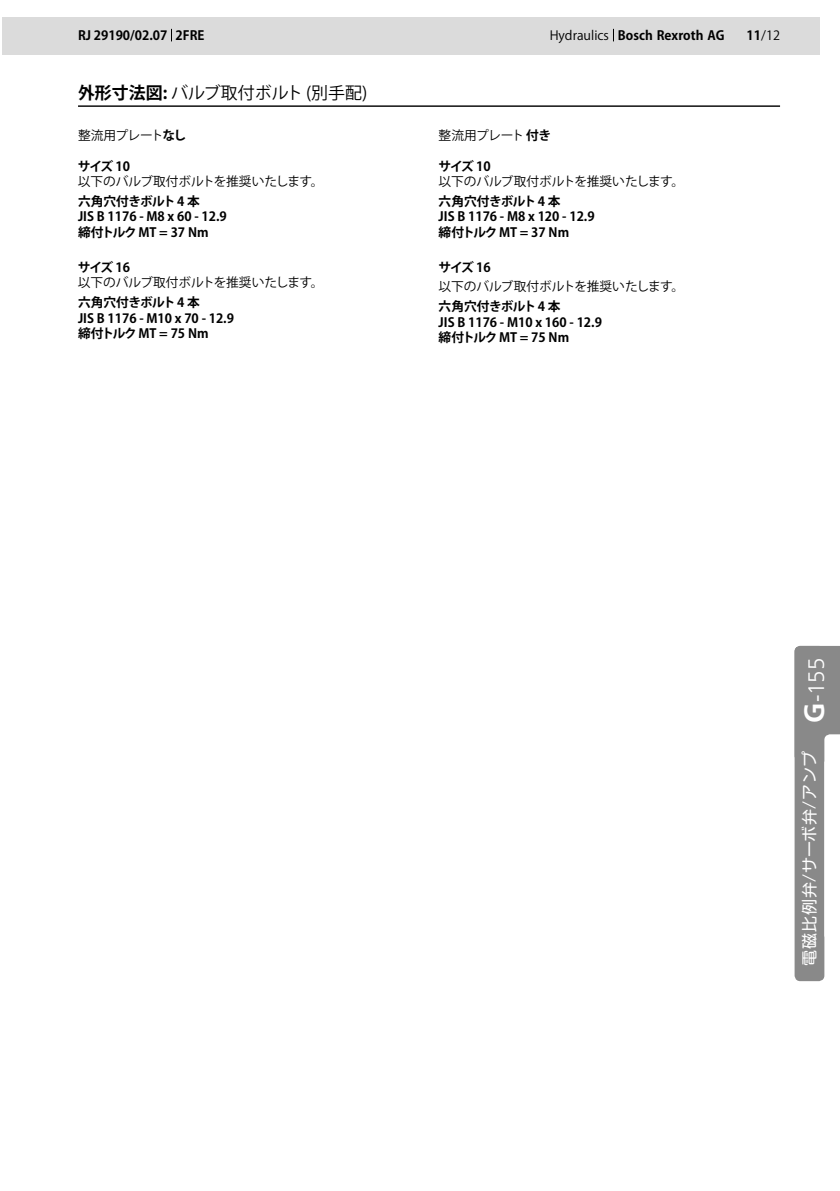
<style>
.page{position:relative;width:840px;height:1191px;background:#fff}
.page>*{position:absolute;margin:0;border:0;box-sizing:border-box;transform-origin:0 0}
.t1{font:17px "Koz Go Pro Regular 90 pv RKSJ H";color:#000}
.t2{font:16px "Shin M Go Pr 6";letter-spacing:.04em;color:#fff}
.t3{font:12.8px/15.6px "Koz Go Pro Bold 90 pv RKSJ H";color:#000}
.t4{font:12.8px "Koz Go Pro Regular 90 pv RKSJ H";color:#000}
.t5{font:12.8px "Koz Go Pro Regular 90 pv RKSJ H";letter-spacing:-.025em;color:#000}
.s1{font-family:"Koz Go Pro Regular 90 pv RKSJ H"}
.s2{font-family:"Koz Go Pro Bold 90 pv RKSJ H"}
.s3{font-family:"Frutiger";font-weight:700;font-size:28px}
.s4{font-family:"Frutiger";font-weight:300;font-size:22.4px}
</style>
<div class="page">
<div style="left:3px;top:18px;width:816px;height:37px;background:#dbdbdb"></div>
<svg style="left:171px;top:29px;width:1px;height:12px"></svg>
<hr style="left:78px;top:105px;width:701px;height:2px;background:#000">
<div style="left:794px;top:646px;width:29px;height:335px;background:#898989;border-radius:6px"></div>
<svg style="left:794px;top:646px;width:45px;height:294px"></svg>
<p class="t3" style="left:78px;top:29px;width:128px">RJ 29190/02.07 2FRE</p>
<p class="t3" style="left:549px;top:29px;width:176px"><span class="s1">Hydraulics</span> Bosch Rexroth AG</p>
<p class="t4" style="left:746px;top:27px;width:35px"><span class="s2">11</span>/12</p>
<h1 class="t1" style="left:78px;top:82px;width:291px"><span class="s2">外形寸法図:</span> バルブ取付ボルト (別手配)</h1>
<p class="t5" style="left:78px;top:127px;width:110px">整流用プレート<span class="s2">なし</span></p>
<p class="t3" style="left:78px;top:159px;width:54px">サイズ 10</p>
<p class="t4" style="left:78px;top:173px;width:247px">以下のバルブ取付ボルトを推奨いたします。</p>
<p class="t3" style="left:78px;top:194px;width:150px">六角穴付きボルト 4 本<br>JIS B 1176 - M8 x 60 - 12.9締付トルク MT = 37 Nm</p>
<p class="t3" style="left:78px;top:260px;width:54px">サイズ 16</p>
<p class="t4" style="left:78px;top:274px;width:247px">以下のバルブ取付ボルトを推奨いたします。</p>
<p class="t3" style="left:78px;top:295px;width:157px">六角穴付きボルト 4 本<br>JIS B 1176 - M10 x 70 - 12.9締付トルク MT = 75 Nm</p>
<p class="t5" style="left:438px;top:127px;width:114px">整流用プレート <span class="s2">付き</span></p>
<p class="t3" style="left:438px;top:159px;width:54px">サイズ 10</p>
<p class="t4" style="left:438px;top:173px;width:247px">以下のバルブ取付ボルトを推奨いたします。</p>
<p class="t3" style="left:438px;top:194px;width:157px">六角穴付きボルト 4 本<br>JIS B 1176 - M8 x 120 - 12.9締付トルク MT = 37 Nm</p>
<p class="t3" style="left:438px;top:260px;width:54px">サイズ 16</p>
<p class="t4" style="left:438px;top:278px;width:247px">以下のバルブ取付ボルトを推奨いたします。</p>
<p class="t3" style="left:438px;top:299px;width:165px">六角穴付きボルト 4 本<br>JIS B 1176 - M10 x 160 - 12.9締付トルク MT = 75 Nm</p>
<p class="t2" style="left:796px;top:966px;width:310px;rotate:-90deg">電磁比例弁/サーボ弁/アンプ <span class="s3">G</span><span class="s4">-155</span></p>
</div>
